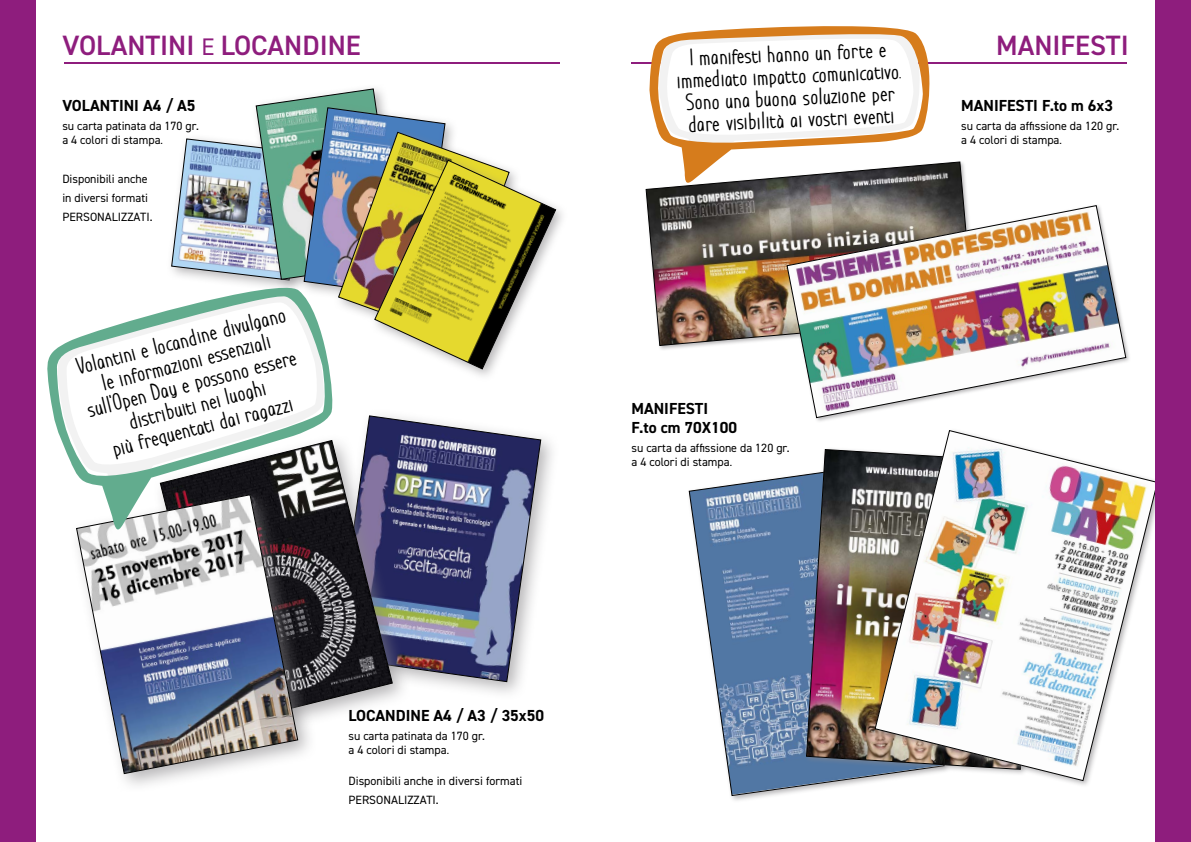
<style>
.page{position:relative;width:1191px;height:842px;background:#fff}
.page>*{position:absolute;margin:0;border:0;box-sizing:border-box;transform-origin:0 0}
.t1{font:600 28px "DIN2014";color:#8e1d7d}
.t2{font:700 23px/22px "Im Wunderland";color:#000;text-align:center}
.t3{font:700 16px/19.2px "DIN2014";color:#000}
.t4{font:12px/14px "DIN2014";color:#000}
.s1{font-weight:400;font-size:24px}
.s2{font-size:10px}
</style>
<div class="page">
<hr style="left:631px;top:62px;width:496px;height:2px;background:#8e1d7d">
<div style="left:328px;top:408px;width:232px;height:292px;background:#89878a;opacity:.6"></div>
<svg style="left:377px;top:415px;width:164px;height:267px;background:#747899"></svg>
<div style="left:153px;top:433px;width:259px;height:312px;background:#89878a;opacity:.6"></div>
<svg style="left:317px;top:440px;width:76px;height:286px;background:#5b5a68"></svg>
<svg style="left:689px;top:474px;width:184px;height:322px"></svg>
<svg style="left:649px;top:26px;width:281px;height:134px"></svg>
<div style="left:644px;top:160px;width:334px;height:191px;background:#89878a;opacity:.6"></div>
<img style="left:646px;top:162px;width:327px;height:184px">
<div style="left:785px;top:204px;width:345px;height:219px;background:#89878a;opacity:.6"></div>
<img style="left:787px;top:206px;width:338px;height:212px">
<img style="left:806px;top:449px;width:67px;height:320px">
<div style="left:69px;top:487px;width:248px;height:306px;background:#89878a;opacity:.6"></div>
<img style="left:76px;top:545px;width:222px;height:229px">
<img style="left:171px;top:89px;width:385px;height:280px">
<div style="left:873px;top:428px;width:291px;height:359px;background:#89878a;opacity:.6"></div>
<img style="left:875px;top:430px;width:280px;height:351px">
<hr style="left:64px;top:62px;width:495px;height:2px;background:#8e1d7d">
<svg style="left:47px;top:267px;width:330px;height:278px"></svg>
<div style="left:1155px;top:0;width:36px;height:842px;background:#8e1d7d"></div>
<div style="left:0;top:0;width:36px;height:842px;background:#8e1d7d"></div>
<h1 class="t1" style="left:62px;top:27px;width:300px">VOLANTINI <span class="s1">E</span> LOCANDINE</h1>
<h3 class="t3" style="left:62px;top:95px;width:135px">VOLANTINI A4 / A5</h3>
<p class="t4" style="left:62px;top:118px;width:138px">su carta patinata da 170 gr. a 4 colori di stampa<span class="s2">.</span></p>
<p class="t4" style="left:62px;top:169px;width:92px;line-height:19px">Disponibili anche in diversi formati<br>PERSONALIZZATI.</p>
<h2 class="t2" style="left:75px;top:355px;width:216px;rotate:-14deg">Volantini e locandine divulgano le informazioni essenziali sull’Open Day e possono essere distribuiti nei luoghi<br>più frequentati dai ragazzi</h2>
<h2 class="t2" style="left:677px;top:46px;width:225px;rotate:-2deg">I manifesti hanno un forte e immediato impatto comunicativo.<br>Sono una buona soluzione per dare visibilità ai vostri eventi</h2>
<h1 class="t1" style="left:996px;top:27px;width:134px">MANIFESTI</h1>
<h3 class="t3" style="left:961px;top:95px;width:153px">MANIFESTI F.to m 6x3</h3>
<p class="t4" style="left:961px;top:118px;width:160px">su carta da affissione da 120 gr. a 4 colori di stampa<span class="s2">.</span></p>
<h3 class="t3" style="left:631px;top:399px;width:107px">MANIFESTI<br>F.to cm 70X100</h3>
<p class="t4" style="left:631px;top:441px;width:160px">su carta da affissione da 120 gr. a 4 colori di stampa<span class="s2">.</span></p>
<h3 class="t3" style="left:348px;top:705px;width:197px">LOCANDINE A4 / A3 / 35x50</h3>
<p class="t4" style="left:348px;top:728px;width:138px">su carta patinata da 170 gr. a 4 colori di stampa<span class="s2">.</span></p>
<p class="t4" style="left:348px;top:772px;width:175px;line-height:19px">Disponibili anche in diversi formati<br>PERSONALIZZATI.</p>
</div>
